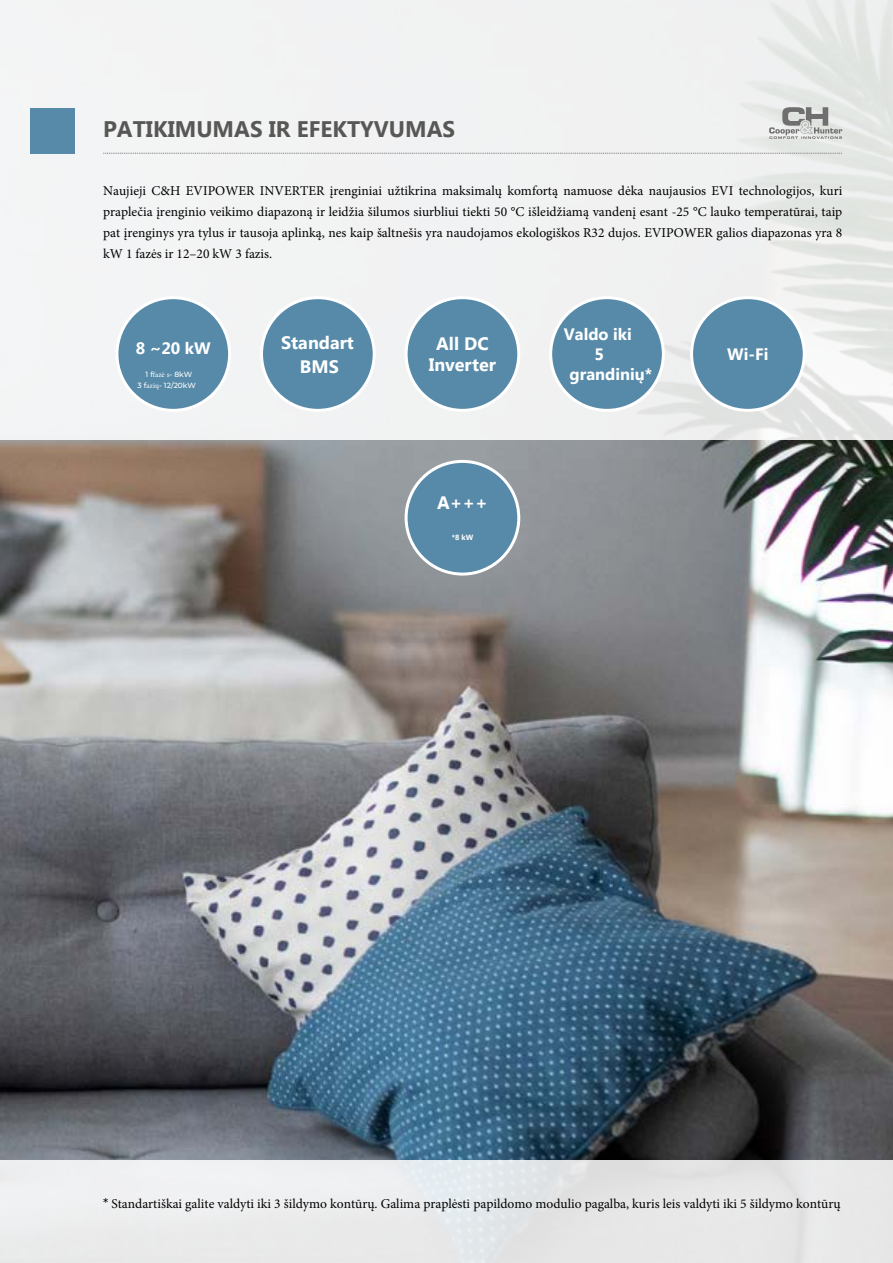
<style>
.page{position:relative;width:893px;height:1263px;background:#fff}
.page>*{position:absolute;margin:0;border:0;box-sizing:border-box;transform-origin:0 0}
.t1{font:700 22.5px "Segoe UI";color:#575756}
.t2{font:700 18px/24px "Segoe UI";color:#fff;text-align:center}
.t3{font:700 16.5px "Segoe UI";color:#fff}
.t4{font:13.5px/21px "Minion Pro";color:#000;text-align:justify}
.t5{font:500 7.5px/10.9px "Montserrat";color:#fff;text-align:center}
.t6{font:700 7.5px "Segoe UI";color:#fff}
.s1{font-family:"Minion Pro";font-weight:400}
.s2{font-family:"Montserrat"}
</style>
<div class="page">
<img style="left:0;top:440px;width:893px;height:720px">
<div style="left:0;top:0;width:893px;height:440px;background:linear-gradient(to right,#f5f6f7,#ebeceb)"></div>
<div style="left:0;top:1160px;width:893px;height:103px;background:#e9e9ea"></div>
<svg style="left:769px;top:107px;width:73px;height:32px;background:#bfc0bf"></svg>
<svg style="left:103px;top:153px;width:739px;height:1px"></svg>
<div style="left:30px;top:108px;width:45px;height:45px;background:#578aa9"></div>
<div style="left:117px;top:298px;width:113px;height:112px;background:#578aa9;border-radius:50%"></div>
<div style="left:115px;top:296px;width:116px;height:116px;border:3px solid #fff;border-radius:50%"></div>
<div style="left:261px;top:298px;width:113px;height:112px;background:#578aa9;border-radius:50%"></div>
<div style="left:260px;top:296px;width:116px;height:116px;border:3px solid #fff;border-radius:50%"></div>
<div style="left:406px;top:298px;width:113px;height:112px;background:#578aa9;border-radius:50%"></div>
<div style="left:405px;top:296px;width:115px;height:116px;border:3px solid #fff;border-radius:50%"></div>
<div style="left:551px;top:298px;width:112px;height:112px;background:#578aa9;border-radius:50%"></div>
<div style="left:549px;top:296px;width:116px;height:116px;border:3px solid #fff;border-radius:50%"></div>
<div style="left:692px;top:298px;width:112px;height:112px;background:#578aa9;border-radius:50%"></div>
<div style="left:690px;top:296px;width:116px;height:116px;border:3px solid #fff;border-radius:50%"></div>
<div style="left:406px;top:461px;width:113px;height:113px;background:#578aa9;border-radius:50%"></div>
<div style="left:405px;top:460px;width:115px;height:116px;border:3px solid #fff;border-radius:50%"></div>
<h1 class="t1" style="left:103px;top:113px;width:354px">PATIKIMUMAS IR EFEKTYVUMAS</h1>
<p class="t4" style="left:103px;top:180px;width:741px">Naujieji C&amp;H EVIPOWER INVERTER įrenginiai užtikrina maksimalų komfortą namuose dėka naujausios EVI technologijos, kuri praplečia įrenginio veikimo diapazoną ir leidžia šilumos siurbliui tiekti 50 °C išleidžiamą vandenį esant -25 °C lauko temperatūrai, taip pat įrenginys yra tylus ir tausoja aplinką, nes kaip šaltnešis yra naudojamos ekologiškos R32 dujos. EVIPOWER galios diapazonas yra 8 kW 1 fazės ir 12–20 kW 3 fazis.</p>
<p class="t3" style="left:136px;top:336px;width:77px">8 ~20 kW</p>
<h2 class="t2" style="left:281px;top:329px;width:74px">Standart<br>BMS</h2>
<h2 class="t2" style="left:429px;top:332px;width:69px;line-height:21.6px">All DC<br>Inverter</h2>
<p class="t5" style="left:138px;top:368px;width:60px">1 f<span class="s1">fazė s</span>- 8kW<br>3 f<span class="s1">azių</span>- 12/20kW</p>
<h2 class="t2" style="left:437px;top:490px;width:52px">A+++</h2>
<p class="t6" style="left:452px;top:532px;width:23px">*8 kW</p>
<p class="t3" style="left:564px;top:323px;width:70px">Valdo iki</p>
<p class="t3" style="left:594px;top:342px;width:11px">5</p>
<p class="t3" style="left:570px;top:362px;width:84px">grandinių*</p>
<p class="t3" style="left:727px;top:342px;width:43px">Wi-Fi</p>
<p class="t4" style="left:103px;top:1193px;width:739px"><span class="s2">*</span> Standartiškai galite valdyti iki 3 šildymo kontūrų. Galima praplėsti papildomo modulio pagalba, kuris leis valdyti iki 5 šildymo kontūrų</p>
</div>
